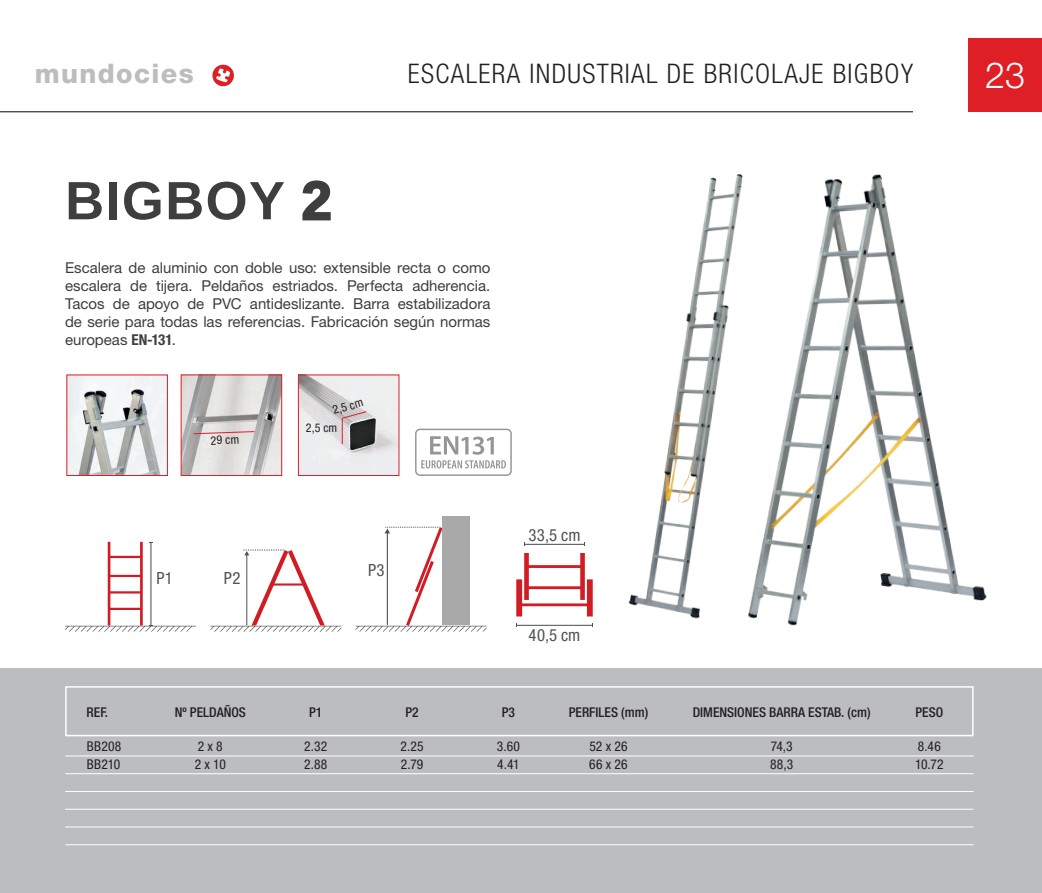
<style>
.page{position:relative;width:1042px;height:893px;background:#fff}
.page>*{position:absolute;margin:0;border:0;box-sizing:border-box;transform-origin:0 0}
.t1{font:700 54px "Arimo";letter-spacing:.025em;color:#3e3e3f}
.t2{font:300 36px "Helvetica Neue LT Pro";color:#fff}
.t3{font:300 condensed 27px "Helvetica Neue LT Pro";letter-spacing:.05em;color:#231f20}
.t4{font:800 27px "Helvetica Neue LT Pro";letter-spacing:.05em;color:#bcbdc0}
.t5{font:condensed 16.8px "Helvetica Neue LT Std";letter-spacing:.02em;color:#4f5252}
.t6{font:15px/18px "Helvetica Neue LT Pro";color:#3e3e3f;text-align:justify}
.t7{font:condensed 13.5px/18px "Helvetica Neue LT Pro";letter-spacing:.01em;color:#231f20}
.t8{font:500 condensed 13.5px "Helvetica Neue LT Pro";color:#231f20}
.t9{font:condensed 12px "Helvetica Neue LT Pro";color:#231f20}
.s1{font-weight:700;font-stretch:condensed}
</style>
<div class="page">
<div style="left:968px;top:38px;width:74px;height:74px;background:#de1f26"></div>
<svg style="left:212px;top:64px;width:22px;height:23px"></svg>
<hr style="left:0;top:111px;width:913px;height:1px;background:#231f20">
<div style="left:0;top:668px;width:1042px;height:225px;background:#bcbdc0"></div>
<img style="left:781px;top:174px;width:206px;height:452px">
<svg style="left:65px;top:542px;width:131px;height:90px"></svg>
<svg style="left:210px;top:550px;width:131px;height:82px"></svg>
<hr style="left:271px;top:583px;width:34px;height:3px;background:#d11c23">
<svg style="left:355px;top:527px;width:131px;height:105px"></svg>
<div style="left:442px;top:516px;width:28px;height:109px;background:#a8a9a8"></div>
<hr style="left:516px;top:625px;width:76px;height:1px;background:#4f5252">
<hr style="left:524px;top:544px;width:60px;height:1px;background:#4f5252">
<svg style="left:516px;top:553px;width:77px;height:63px"></svg>
<img style="left:68px;top:377px;width:98px;height:97px">
<div style="left:66px;top:375px;width:102px;height:101px;border:1px solid #de1f26"></div>
<img style="left:183px;top:377px;width:97px;height:97px">
<div style="left:181px;top:375px;width:101px;height:101px;border:1px solid #de1f26"></div>
<svg style="left:415px;top:429px;width:97px;height:47px"></svg>
<img style="left:300px;top:377px;width:97px;height:97px">
<div style="left:298px;top:375px;width:101px;height:101px;border:1px solid #de1f26"></div>
<svg style="left:341px;top:411px;width:26px;height:33px"></svg>
<svg style="left:193px;top:431px;width:62px;height:3px"></svg>
<img style="left:628px;top:174px;width:153px;height:445px">
<div style="left:65px;top:686px;width:908px;height:50px;border:2px solid #fff"></div>
<hr style="left:65px;top:756px;width:908px;height:1px;background:#fff">
<hr style="left:65px;top:773px;width:908px;height:1px;background:#fff">
<hr style="left:65px;top:791px;width:908px;height:1px;background:#fff">
<hr style="left:65px;top:809px;width:908px;height:1px;background:#fff">
<hr style="left:65px;top:827px;width:908px;height:1px;background:#fff">
<hr style="left:65px;top:844px;width:908px;height:1px;background:#fff">
<h3 class="t4" style="left:35px;top:58px;width:160px">mundocies</h3>
<h3 class="t3" style="left:408px;top:58px;width:506px">ESCALERA INDUSTRIAL DE BRICOLAJE BIGBOY</h3>
<h2 class="t2" style="left:985px;top:53px;width:42px">23</h2>
<h1 class="t1" style="left:65px;top:163px;width:268px">BIGBOY 2</h1>
<p class="t6" style="left:65px;top:259px;width:427px">Escalera de aluminio con doble uso: extensible recta o como escalera de tijera. Peldaños estriados. Perfecta adherencia.<br>Tacos de apoyo de PVC antideslizante. Barra estabilizadora de serie para todas las referencias. Fabricación según normas europeas <span class="s1">EN-131</span>.</p>
<p class="t9" style="left:210px;top:433px;width:30px;rotate:-3deg">29 cm</p>
<p class="t5" style="left:156px;top:568px;width:18px">P1</p>
<p class="t5" style="left:224px;top:568px;width:18px">P2</p>
<p class="t8" style="left:87px;top:704px;width:23px">REF.</p>
<p class="t7" style="left:87px;top:737px;width:36px">BB208<br>BB210</p>
<p class="t8" style="left:175px;top:704px;width:73px">Nº PELDAÑOS</p>
<p class="t7" style="left:195px;top:737px;width:32px">2 x 8<br>2 x 10</p>
<p class="t9" style="left:331px;top:404px;width:33px;rotate:-16deg">2,5 cm</p>
<p class="t9" style="left:306px;top:421px;width:33px">2,5 cm</p>
<p class="t5" style="left:368px;top:560px;width:18px">P3</p>
<p class="t8" style="left:309px;top:704px;width:15px">P1</p>
<p class="t7" style="left:304px;top:737px;width:25px">2.32<br>2.88</p>
<p class="t8" style="left:405px;top:704px;width:15px">P2</p>
<p class="t7" style="left:400px;top:737px;width:25px">2.25<br>2.79</p>
<p class="t5" style="left:528px;top:525px;width:53px">33,5 cm</p>
<p class="t5" style="left:528px;top:625px;width:53px">40,5 cm</p>
<p class="t8" style="left:502px;top:704px;width:15px">P3</p>
<p class="t7" style="left:497px;top:737px;width:25px">3.60<br>4.41</p>
<p class="t8" style="left:569px;top:704px;width:81px">PERFILES (mm)</p>
<p class="t7" style="left:589px;top:737px;width:40px">52 x 26<br>66 x 26</p>
<p class="t8" style="left:693px;top:704px;width:179px">DIMENSIONES BARRA ESTAB. (cm)</p>
<p class="t7" style="left:770px;top:737px;width:25px">74,3<br>88,3</p>
<p class="t8" style="left:915px;top:704px;width:29px">PESO</p>
<p class="t7" style="left:915px;top:737px;width:30px">8.46<br>10.72</p>
</div>
